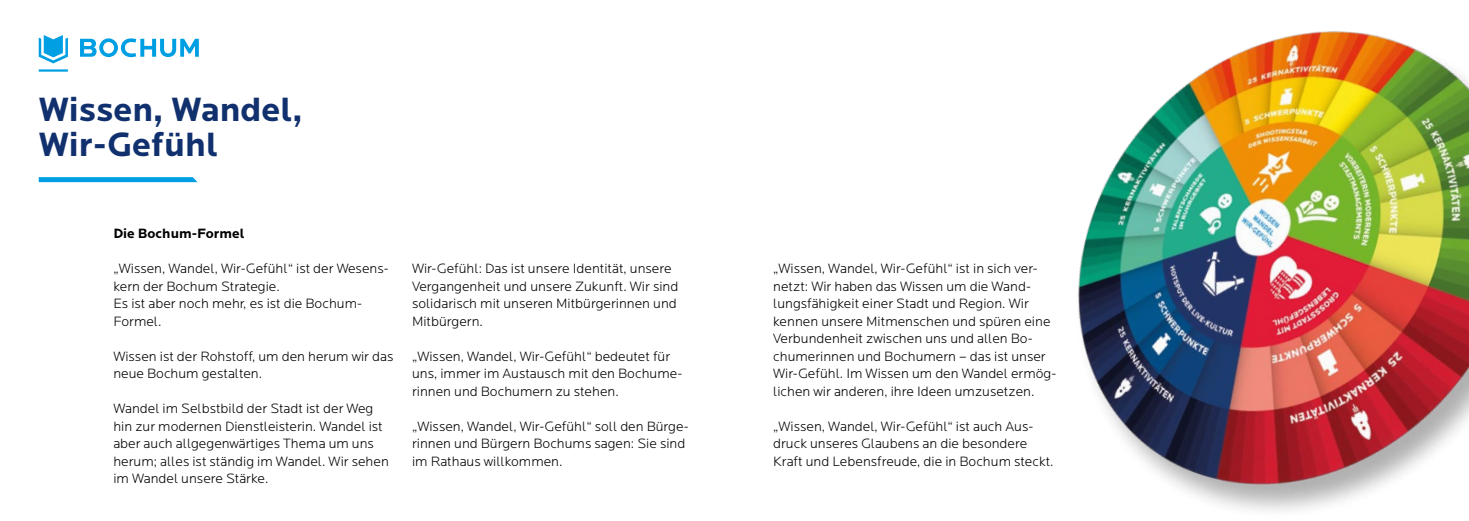
<style>
.page{position:relative;width:1469px;height:521px;background:#fff}
.page>*{position:absolute;margin:0;border:0;box-sizing:border-box;transform-origin:0 0}
.t1{font:700 35px/35px "Locator";color:#11306e}
.t2{font:300 14px/17.5px "Locator";color:#000}
.t3{font:700 14px "Locator";color:#000}
</style>
<div class="page">
<svg style="left:39px;top:35px;width:160px;height:37px"></svg>
<img style="left:1078px;top:31px;width:390px;height:480px">
<svg style="left:39px;top:177px;width:158px;height:5px"></svg>
<h1 class="t1" style="left:39px;top:93px;width:266px">Wissen, Wandel,<br>Wir-Gefühl</h1>
<p class="t3" style="left:113px;top:225px;width:133px">Die Bochum-Formel</p>
<p class="t2" style="left:113px;top:260px;width:277px">„Wissen, Wandel, Wir-Gefühl“ ist der Wesens&shy;kern der Bochum Strategie.<br>Es ist aber noch mehr, es ist die Bochum-<br>Formel.</p>
<p class="t2" style="left:113px;top:348px;width:281px">Wissen ist der Rohstoff, um den herum wir das neue Bochum gestalten.</p>
<p class="t2" style="left:113px;top:400px;width:277px">Wandel im Selbstbild der Stadt ist der Weg hin zur modernen Dienstleisterin. Wandel ist aber auch allgegenwärtiges Thema um uns herum; alles ist ständig im Wandel. Wir sehen im Wandel unsere Stärke.</p>
<p class="t2" style="left:412px;top:260px;width:268px">Wir-Gefühl: Das ist unsere Identität, unsere Vergangenheit und unsere Zukunft. Wir sind solidarisch mit unseren Mitbürgerinnen und Mitbürgern.</p>
<p class="t2" style="left:412px;top:348px;width:272px">„Wissen, Wandel, Wir-Gefühl“ bedeutet für uns, immer im Austausch mit den Bochume&shy;rinnen und Bochumern zu stehen.</p>
<p class="t2" style="left:412px;top:418px;width:278px">„Wissen, Wandel, Wir-Gefühl“ soll den Bürge&shy;rinnen und Bürgern Bochums sagen: Sie sind im Rathaus willkommen.</p>
<p class="t2" style="left:773px;top:260px;width:285px">„Wissen, Wandel, Wir-Gefühl“ ist in sich ver&shy;netzt: Wir haben das Wissen um die Wand&shy;lungsfähigkeit einer Stadt und Region. Wir kennen unsere Mitmenschen und spüren eine Verbundenheit zwischen uns und allen Bo&shy;chumerinnen und Bochumern – das ist unser Wir-Gefühl. Im Wissen um den Wandel ermög&shy;lichen wir anderen, ihre Ideen umzusetzen.</p>
<p class="t2" style="left:773px;top:418px;width:282px">„Wissen, Wandel, Wir-Gefühl“ ist auch Aus&shy;druck unseres Glaubens an die besondere<br>Kraft und Lebensfreude, die in Bochum steckt.</p>
</div>
